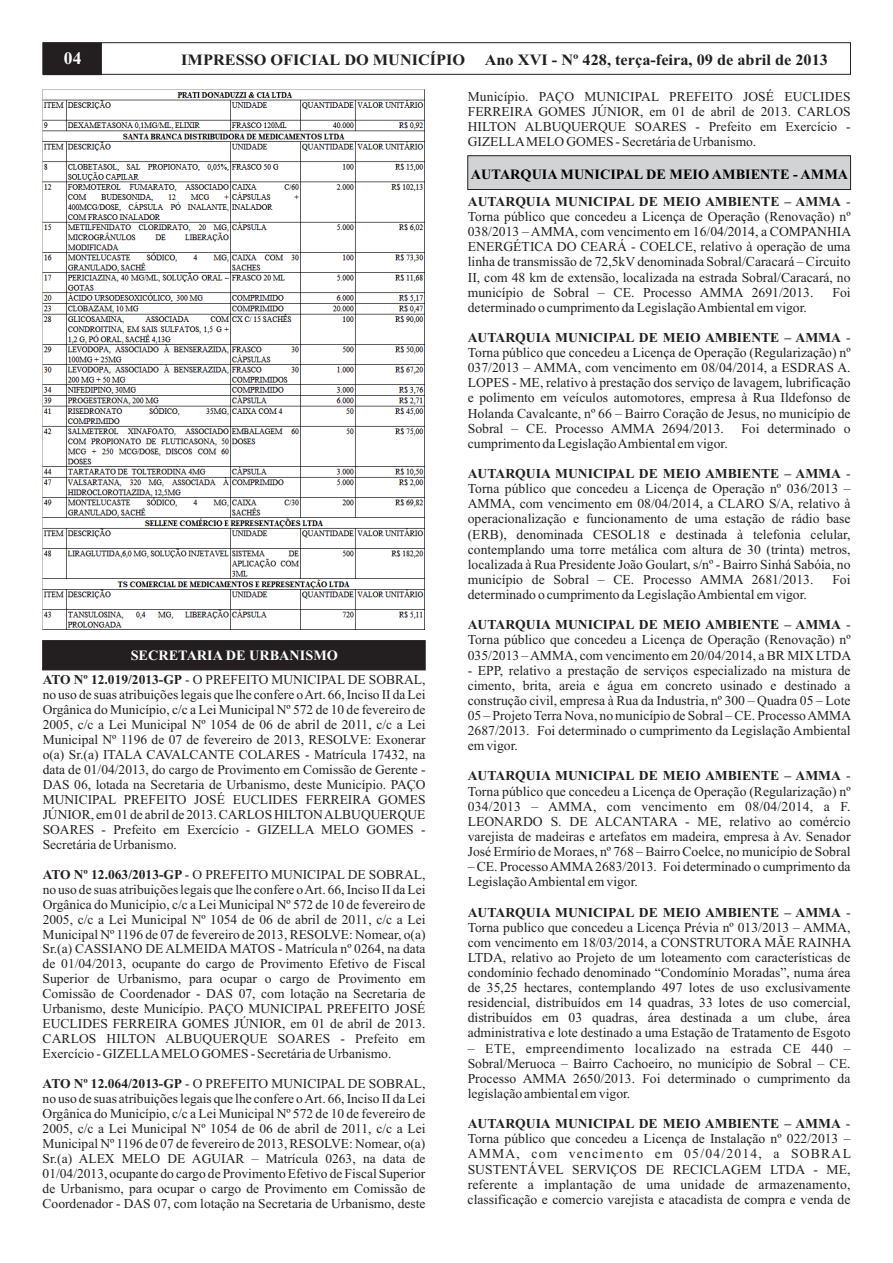
<style>
.page{position:relative;width:893px;height:1263px;background:#fff}
.page>*{position:absolute;margin:0;border:0;box-sizing:border-box;transform-origin:0 0}
.t1{font:700 17.55px "Times New Roman";color:#fff}
.t2{font:700 15.75px "Times New Roman";color:#231f20;scale:1.04 1}
.t3{font:700 14.25px "Times New Roman";color:#000}
.t4{font:700 14.25px "Times New Roman";color:#fff}
.t5{font:13.65px/15.1px "Times New Roman";color:#231f20;text-align:justify}
.t6{font:13.5px/15px "Times New Roman";color:#231f20;text-align:justify}
.s1{font-weight:700}
</style>
<div class="page">
<svg style="left:42px;top:42px;width:809px;height:33px"></svg>
<hr style="left:43px;top:43px;width:1px;height:31px;background:#231f20">
<img style="left:43px;top:92px;width:381px;height:538px">
<div style="left:42px;top:640px;width:383px;height:30px;background:#231f20"></div>
<svg style="left:467px;top:155px;width:384px;height:35px;background:#c6c8c9"></svg>
<p class="t1" style="left:64px;top:52px;width:19px">04</p>
<p class="t2" style="left:181px;top:54px;width:623px">IMPRESSO OFICIAL DO MUNICÍPIO Ano XVI - Nº 428, terça-feira, 09 de abril de 2013</p>
<p class="t6" style="left:468px;top:90px;width:384px">Município. PAÇO MUNICIPAL PREFEITO JOSÉ EUCLIDES FERREIRA GOMES JÚNIOR, em 01 de abril de 2013. CARLOS HILTON ALBUQUERQUE SOARES - Prefeito em Exercício - GIZELLAMELO GOMES - Secretária de Urbanismo.</p>
<p class="t3" style="left:471px;top:169px;width:379px">AUTARQUIA MUNICIPAL DE MEIO AMBIENTE - AMMA</p>
<p class="t5" style="left:468px;top:195px;width:385px"><span class="s1">AUTARQUIA MUNICIPAL DE MEIO AMBIENTE – AMMA</span> - Torna público que concedeu a Licença de Operação (Renovação) nº 038/2013 – AMMA, com vencimento em 16/04/2014, a COMPANHIA ENERGÉTICA DO CEARÁ - COELCE, relativo à operação de uma linha de transmissão de 72,5kV denominada Sobral/Caracará – Circuito II, com 48 km de extensão, localizada na estrada Sobral/Caracará, no município de Sobral – CE. Processo AMMA 2691/2013.</p>
<p class="t5" style="left:832px;top:286px;width:20px">Foi</p>
<p class="t5" style="left:468px;top:301px;width:341px">determinado o cumprimento da Legislação Ambiental em vigor.</p>
<p class="t5" style="left:468px;top:331px;width:384px"><span class="s1">AUTARQUIA MUNICIPAL DE MEIO AMBIENTE – AMMA</span> - Torna público que concedeu a Licença de Operação (Regularização) nº 037/2013 – AMMA, com vencimento em 08/04/2014, a ESDRAS A.<br>LOPES - ME, relativo à prestação dos serviço de lavagem, lubrificação e polimento em veículos automotores, empresa à Rua Ildefonso de Holanda Cavalcante, nº 66 – Bairro Coração de Jesus, no município de Sobral – CE. Processo AMMA 2694/2013.</p>
<p class="t5" style="left:741px;top:422px;width:111px">Foi determinado o</p>
<p class="t4" style="left:131px;top:650px;width:209px">SECRETARIA DE URBANISMO</p>
<p class="t6" style="left:43px;top:673px;width:384px"><span class="s1">ATO Nº 12.019/2013-GP</span> - O PREFEITO MUNICIPAL DE SOBRAL, no uso de suas atribuições legais que lhe confere o Art. 66, Inciso II da Lei Orgânica do Município, c/c a Lei Municipal Nº 572 de 10 de fevereiro de 2005, c/c a Lei Municipal Nº 1054 de 06 de abril de 2011, c/c a Lei Municipal Nº 1196 de 07 de fevereiro de 2013, RESOLVE: Exonerar o(a) Sr.(a) ITALA CAVALCANTE COLARES - Matrícula 17432, na data de 01/04/2013, do cargo de Provimento em Comissão de Gerente - DAS 06, lotada na Secretaria de Urbanismo, deste Município. PAÇO MUNICIPAL PREFEITO JOSÉ EUCLIDES FERREIRA GOMES JÚNIOR, em 01 de abril de 2013. CARLOS HILTON ALBUQUERQUE SOARES - Prefeito em Exercício - GIZELLA MELO GOMES - Secretária de Urbanismo.</p>
<p class="t6" style="left:43px;top:868px;width:384px"><span class="s1">ATO Nº 12.063/2013-GP</span> - O PREFEITO MUNICIPAL DE SOBRAL, no uso de suas atribuições legais que lhe confere o Art. 66, Inciso II da Lei Orgânica do Município, c/c a Lei Municipal Nº 572 de 10 de fevereiro de 2005, c/c a Lei Municipal Nº 1054 de 06 de abril de 2011, c/c a Lei Municipal Nº 1196 de 07 de fevereiro de 2013, RESOLVE: Nomear, o(a)<br>Sr.(a) CASSIANO DE ALMEIDA MATOS - Matrícula nº 0264, na data de 01/04/2013, ocupante do cargo de Provimento Efetivo de Fiscal Superior de Urbanismo, para ocupar o cargo de Provimento em Comissão de Coordenador - DAS 07, com lotação na Secretaria de Urbanismo, deste Município. PAÇO MUNICIPAL PREFEITO JOSÉ EUCLIDES FERREIRA GOMES JÚNIOR, em 01 de abril de 2013.<br>CARLOS HILTON ALBUQUERQUE SOARES - Prefeito em Exercício - GIZELLAMELO GOMES - Secretária de Urbanismo.</p>
<p class="t6" style="left:43px;top:1077px;width:384px"><span class="s1">ATO Nº 12.064/2013-GP</span> - O PREFEITO MUNICIPAL DE SOBRAL, no uso de suas atribuições legais que lhe confere o Art. 66, Inciso II da Lei Orgânica do Município, c/c a Lei Municipal Nº 572 de 10 de fevereiro de 2005, c/c a Lei Municipal Nº 1054 de 06 de abril de 2011, c/c a Lei Municipal Nº 1196 de 07 de fevereiro de 2013, RESOLVE: Nomear, o(a)<br>Sr.(a) ALEX MELO DE AGUIAR – Matrícula 0263, na data de 01/04/2013, ocupante do cargo de Provimento Efetivo de Fiscal Superior de Urbanismo, para ocupar o cargo de Provimento em Comissão de Coordenador - DAS 07, com lotação na Secretaria de Urbanismo, deste</p>
<p class="t5" style="left:468px;top:437px;width:262px">cumprimento da Legislação Ambiental em vigor.</p>
<p class="t5" style="left:468px;top:467px;width:384px"><span class="s1">AUTARQUIA MUNICIPAL DE MEIO AMBIENTE – AMMA</span> - Torna público que concedeu a Licença de Operação nº 036/2013 – AMMA, com vencimento em 08/04/2014, a CLARO S/A, relativo à operacionalização e funcionamento de uma estação de rádio base (ERB), denominada CESOL18 e destinada à telefonia celular, contemplando uma torre metálica com altura de 30 (trinta) metros, localizada à Rua Presidente João Goulart, s/nº - Bairro Sinhá Sabóia, no município de Sobral – CE. Processo AMMA 2681/2013.</p>
<p class="t5" style="left:832px;top:573px;width:20px">Foi</p>
<p class="t5" style="left:468px;top:588px;width:341px">determinado o cumprimento da Legislação Ambiental em vigor.</p>
<p class="t5" style="left:468px;top:618px;width:385px"><span class="s1">AUTARQUIA MUNICIPAL DE MEIO AMBIENTE – AMMA</span> - Torna público que concedeu a Licença de Operação (Renovação) nº 035/2013 – AMMA, com vencimento em 20/04/2014, a BR MIX LTDA</p>
<p class="t5" style="left:468px;top:664px;width:385px">- EPP, relativo a prestação de serviços especializado na mistura de cimento, brita, areia e água em concreto usinado e destinado a construção civil, empresa à Rua da Industria, nº 300 – Quadra 05 – Lote 05 – Projeto Terra Nova, no município de Sobral – CE. Processo AMMA 2687/2013. Foi determinado o cumprimento da Legislação Ambiental em vigor.</p>
<p class="t5" style="left:468px;top:770px;width:384px"><span class="s1">AUTARQUIA MUNICIPAL DE MEIO AMBIENTE – AMMA</span> - Torna público que concedeu a Licença de Operação (Regularização) nº 034/2013 – AMMA, com vencimento em 08/04/2014, a F.<br>LEONARDO S. DE ALCANTARA - ME, relativo ao comércio varejista de madeiras e artefatos em madeira, empresa à Av. Senador José Ermírio de Moraes, nº 768 – Bairro Coelce, no município de Sobral</p>
<p class="t5" style="left:468px;top:860px;width:384px">– CE. Processo AMMA2683/2013. Foi determinado o cumprimento da<br>Legislação Ambiental em vigor.</p>
<p class="t5" style="left:468px;top:906px;width:385px"><span class="s1">AUTARQUIA MUNICIPAL DE MEIO AMBIENTE – AMMA</span> - Torna publico que concedeu a Licença Prévia nº 013/2013 – AMMA, com vencimento em 18/03/2014, a CONSTRUTORA MÃE RAINHA LTDA, relativo ao Projeto de um loteamento com características de condomínio fechado denominado “Condomínio Moradas”, numa área de 35,25 hectares, contemplando 497 lotes de uso exclusivamente residencial, distribuídos em 14 quadras, 33 lotes de uso comercial, distribuídos em 03 quadras, área destinada a um clube, área administrativa e lote destinado a uma Estação de Tratamento de Esgoto</p>
<p class="t5" style="left:468px;top:1042px;width:384px">– ETE, empreendimento localizado na estrada CE 440 – Sobral/Meruoca – Bairro Cachoeiro, no município de Sobral – CE.<br>Processo AMMA 2650/2013. Foi determinado o cumprimento da legislação ambiental em vigor.</p>
<p class="t5" style="left:468px;top:1117px;width:385px"><span class="s1">AUTARQUIA MUNICIPAL DE MEIO AMBIENTE – AMMA</span> - Torna público que concedeu a Licença de Instalação nº 022/2013 – AMMA, com vencimento em 05/04/2014, a SOBRAL SUSTENTÁVEL SERVIÇOS DE RECICLAGEM LTDA - ME, referente a implantação de uma unidade de armazenamento, classificação e comercio varejista e atacadista de compra e venda de</p>
</div>
